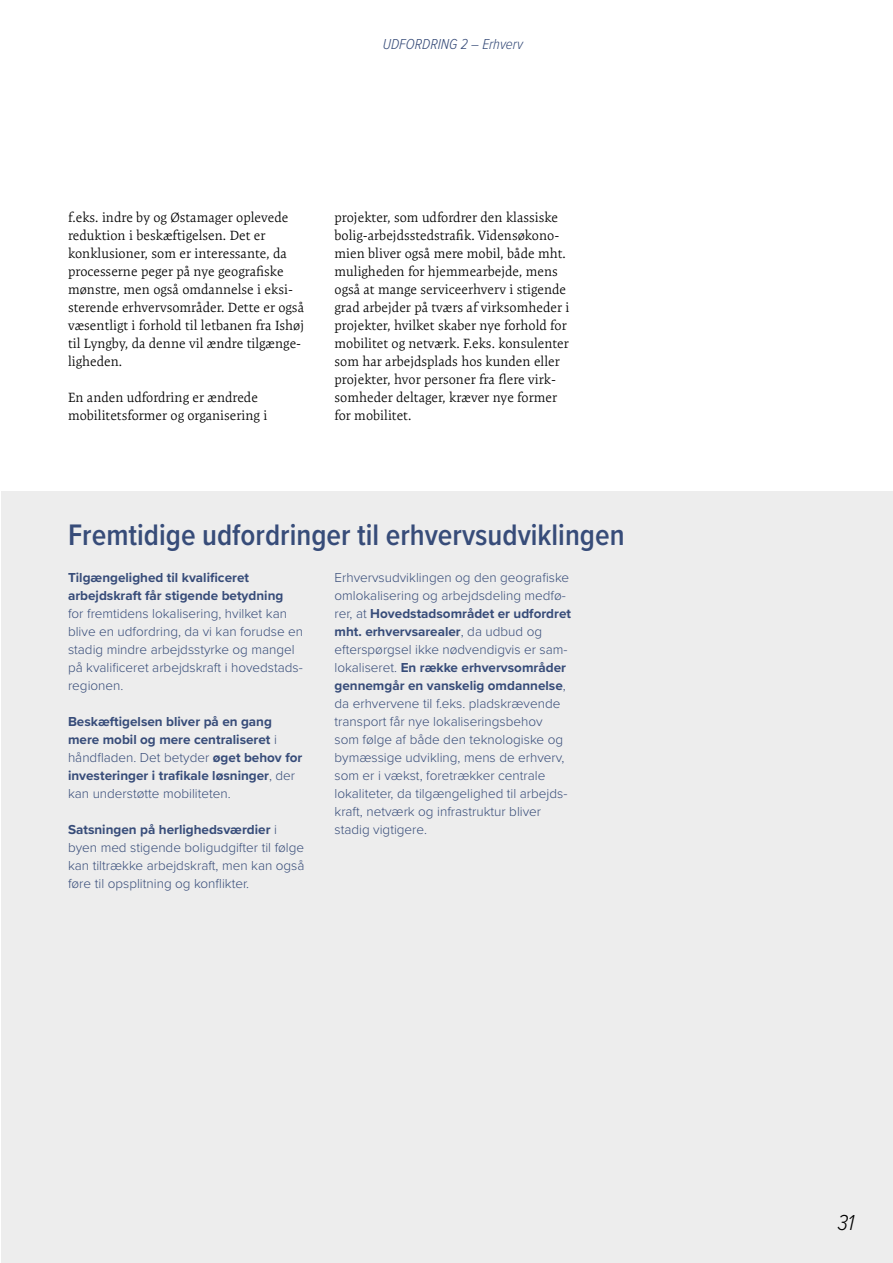
<style>
.page{position:relative;width:893px;height:1263px;background:#fff}
.page>*{position:absolute;margin:0;border:0;box-sizing:border-box;transform-origin:0 0}
.t1{font:600 30.75px "Proxima Nova Cond";color:#374c79}
.t2{font:italic 300 22.5px "Proxima Nova Cond";color:#000}
.t3{font:italic 300 15px "Proxima Nova Cond";color:#374c79}
.t4{font:300 13.5px/18px "Proxima Nova";color:#374c79}
.t5{font:300 13.5px/18px "Expo Serif Pro";color:#000}
.t6{font:700 13.5px/18px "Proxima Nova";color:#374c79}
.s1{font-weight:300}
.s2{font-weight:700}
</style>
<div class="page">
<div style="left:1px;top:492px;width:892px;height:771px;background:#ededed"></div>
<p class="t3" style="left:383px;top:33px;width:142px">UDFORDRING 2 – Erhverv</p>
<p class="t5" style="left:68px;top:208px;width:238px">f.eks. indre by og Østamager oplevede reduktion i beskæftigelsen. Det er konklusioner, som er interessante, da processerne peger på nye geografiske mønstre, men også omdannelse i eksi&shy;sterende erhvervsområder. Dette er også væsentligt i forhold til letbanen fra Ishøj til Lyngby, da denne vil ændre tilgænge&shy;ligheden.</p>
<p class="t5" style="left:68px;top:388px;width:201px">En anden udfordring er ændrede mobilitetsformer og organisering i</p>
<p class="t5" style="left:334px;top:208px;width:236px">projekter, som udfordrer den klassiske bolig-arbejdsstedstrafik. Vidensøkono&shy;mien bliver også mere mobil, både mht. muligheden for hjemmearbejde, mens også at mange serviceerhverv i stigende grad arbejder på tværs af virksomheder i projekter, hvilket skaber nye forhold for mobilitet og netværk. F.eks. konsulenter som har arbejdsplads hos kunden eller projekter, hvor personer fra flere virk&shy;somheder deltager, kræver nye former for mobilitet.</p>
<h1 class="t1" style="left:68px;top:512px;width:558px">Fremtidige udfordringer til erhvervsudviklingen</h1>
<p class="t6" style="left:68px;top:568px;width:217px">Tilgængelighed til kvalificeret arbejdskraft får stigende betydning</p>
<p class="t4" style="left:68px;top:604px;width:237px">for fremtidens lokalisering, hvilket kan blive en udfordring, da vi kan forudse en stadig mindre arbejdsstyrke og mangel på kvalificeret arbejdskraft i hovedstads&shy;regionen.</p>
<p class="t6" style="left:68px;top:712px;width:236px">Beskæftigelsen bliver på en gang mere mobil og mere centraliseret <span class="s1">i håndfladen. Det betyder</span> øget behov for investeringer i trafikale løsninger<span class="s1">, der kan understøtte mobiliteten.</span></p>
<p class="t4" style="left:68px;top:820px;width:238px"><span class="s2">Satsningen på herlighedsværdier</span> i byen med stigende boligudgifter til følge kan tiltrække arbejdskraft, men kan også føre til opsplitning og konflikter.</p>
<p class="t4" style="left:334px;top:568px;width:238px">Erhvervsudviklingen og den geografiske omlokalisering og arbejdsdeling medfø&shy;rer, at <span class="s2">Hovedstadsområdet er udfordret mht. erhvervsarealer</span>, da udbud og efterspørgsel ikke nødvendigvis er sam&shy;lokaliseret. <span class="s2">En række erhvervsområder gennemgår en vanskelig omdannelse</span>, da erhvervene til f.eks. pladskrævende transport får nye lokaliseringsbehov<br>som følge af både den teknologiske og bymæssige udvikling, mens de erhverv, som er i vækst, foretrækker centrale lokaliteter, da tilgængelighed til arbejds&shy;kraft, netværk og infrastruktur bliver stadig vigtigere.</p>
<h2 class="t2" style="left:838px;top:1205px;width:18px">31</h2>
</div>
